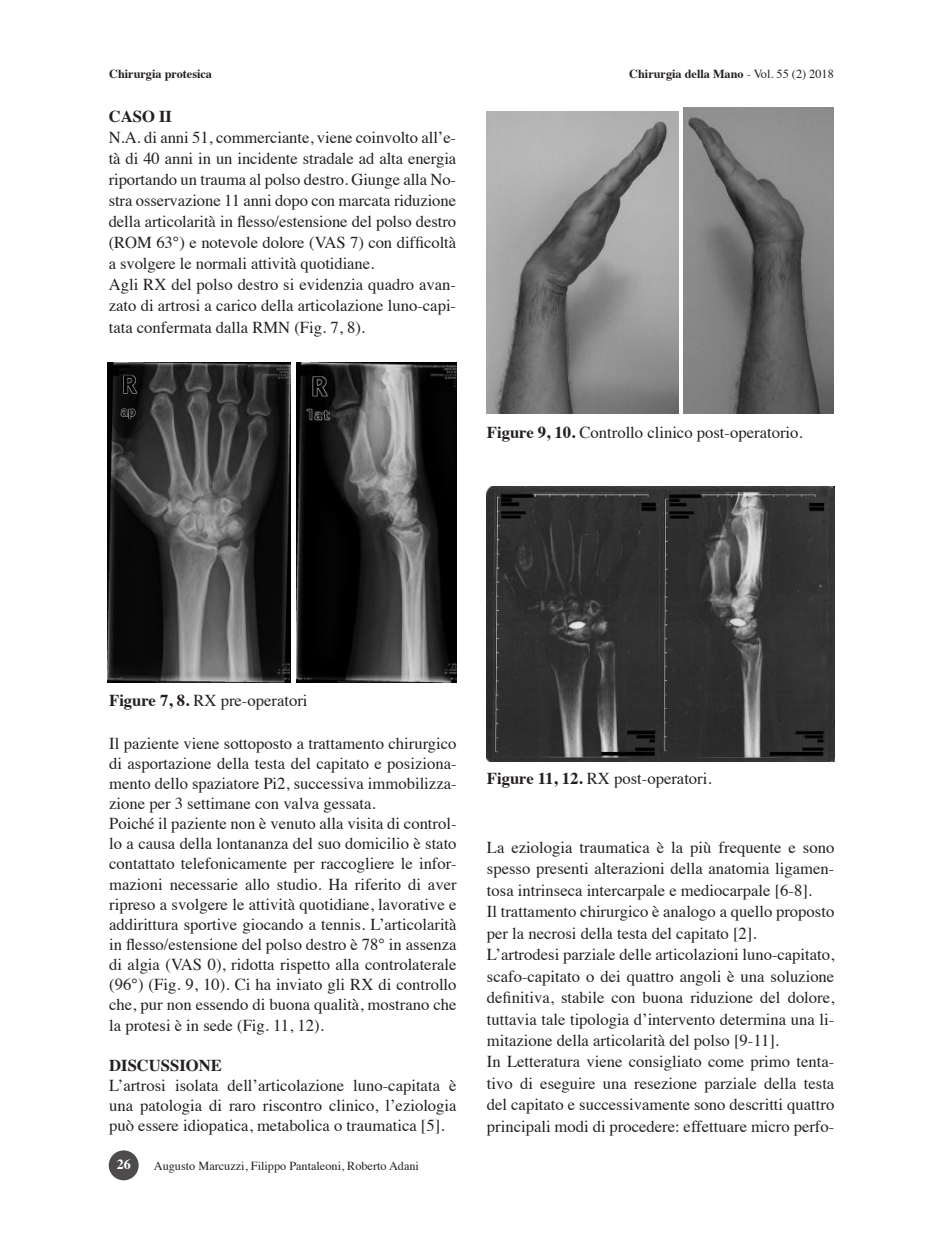
<style>
.page{position:relative;width:943px;height:1241px;background:#fff}
.page>*{position:absolute;margin:0;border:0;box-sizing:border-box;transform-origin:0 0}
.t1{font:16.62px/20.1px "Times";color:#241f1f}
.t2{font:700 16.62px "Times";color:#241f1f}
.t3{font:700 14px "Times";color:#fff}
.t4{font:700 12.25px "Times";color:#241f1f}
.t5{font:12.25px "Times";color:#241f1f}
.s1{font-weight:400}
.s2{font-weight:700}
</style>
<div class="page">
<div style="left:109px;top:1150px;width:30px;height:30px;background:#4e4b4c;border-radius:50%"></div>
<img style="left:487px;top:111px;width:191px;height:302px">
<img style="left:684px;top:108px;width:149px;height:305px">
<img style="left:487px;top:486px;width:347px;height:275px">
<img style="left:108px;top:362px;width:182px;height:320px">
<img style="left:296px;top:362px;width:161px;height:320px">
<p class="t4" style="left:109px;top:62px;width:104px">Chirurgia protesica</p>
<p class="t4" style="left:629px;top:62px;width:206px">Chirurgia della Mano <span class="s1">- Vol. 55 (2) 2018</span></p>
<p class="t2" style="left:109px;top:100px;width:65px">CASO II</p>
<p class="t1" style="left:109px;top:125px;width:349px;line-height:21px">N.A. di anni 51, commerciante, viene coinvolto all’e&shy;tà di 40 anni in un incidente stradale ad alta energia riportando un trauma al polso destro. Giunge alla No&shy;stra osservazione 11 anni dopo con marcata riduzione della articolarità in flesso/estensione del polso destro (ROM 63°) e notevole dolore (VAS 7) con difficoltà a svolgere le normali attività quotidiane.<br>Agli RX del polso destro si evidenzia quadro avan&shy;zato di artrosi a carico della articolazione luno-capi&shy;tata confermata dalla RMN (Fig. 7, 8).</p>
<p class="t1" style="left:487px;top:420px;width:317px"><span class="s2">Figure 9, 10.</span> Controllo clinico post-operatorio.</p>
<p class="t1" style="left:109px;top:688px;width:200px"><span class="s2">Figure 7, 8.</span> RX pre-operatori</p>
<p class="t1" style="left:109px;top:731px;width:349px">Il paziente viene sottoposto a trattamento chirurgico di asportazione della testa del capitato e posiziona&shy;mento dello spaziatore Pi2, successiva immobilizza&shy;zione per 3 settimane con valva gessata.<br>Poiché il paziente non è venuto alla visita di control&shy;lo a causa della lontananza del suo domicilio è stato contattato telefonicamente per raccogliere le infor&shy;mazioni necessarie allo studio. Ha riferito di aver ripreso a svolgere le attività quotidiane, lavorative e addirittura sportive giocando a tennis. L’articolarità in flesso/estensione del polso destro è 78° in assenza di algia (VAS 0), ridotta rispetto alla controlaterale (96°) (Fig. 9, 10). Ci ha inviato gli RX di controllo che, pur non essendo di buona qualità, mostrano che la protesi è in sede (Fig. 11, 12).</p>
<p class="t2" style="left:109px;top:1049px;width:114px">DISCUSSIONE</p>
<p class="t1" style="left:109px;top:1073px;width:349px;text-align:justify">L’artrosi isolata dell’articolazione luno-capitata è una patologia di raro riscontro clinico, l’eziologia può essere idiopatica, metabolica o traumatica [5].</p>
<p class="t3" style="left:117px;top:1150px;width:15px">26</p>
<p class="t5" style="left:154px;top:1153px;width:267px">Augusto Marcuzzi, Filippo Pantaleoni, Roberto Adani</p>
<p class="t1" style="left:487px;top:767px;width:226px"><span class="s2">Figure 11, 12.</span> RX post-operatori.</p>
<p class="t1" style="left:487px;top:835px;width:349px;line-height:21.5px">La eziologia traumatica è la più frequente e sono spesso presenti alterazioni della anatomia ligamen&shy;tosa intrinseca intercarpale e mediocarpale [6-8].<br>Il trattamento chirurgico è analogo a quello proposto per la necrosi della testa del capitato [2].<br>L’artrodesi parziale delle articolazioni luno-capitato, scafo-capitato o dei quattro angoli è una soluzione definitiva, stabile con buona riduzione del dolore, tuttavia tale tipologia d’intervento determina una li&shy;mitazione della articolarità del polso [9-11].<br>In Letteratura viene consigliato come primo tenta&shy;tivo di eseguire una resezione parziale della testa del capitato e successivamente sono descritti quattro principali modi di procedere: effettuare micro perfo-</p>
</div>
